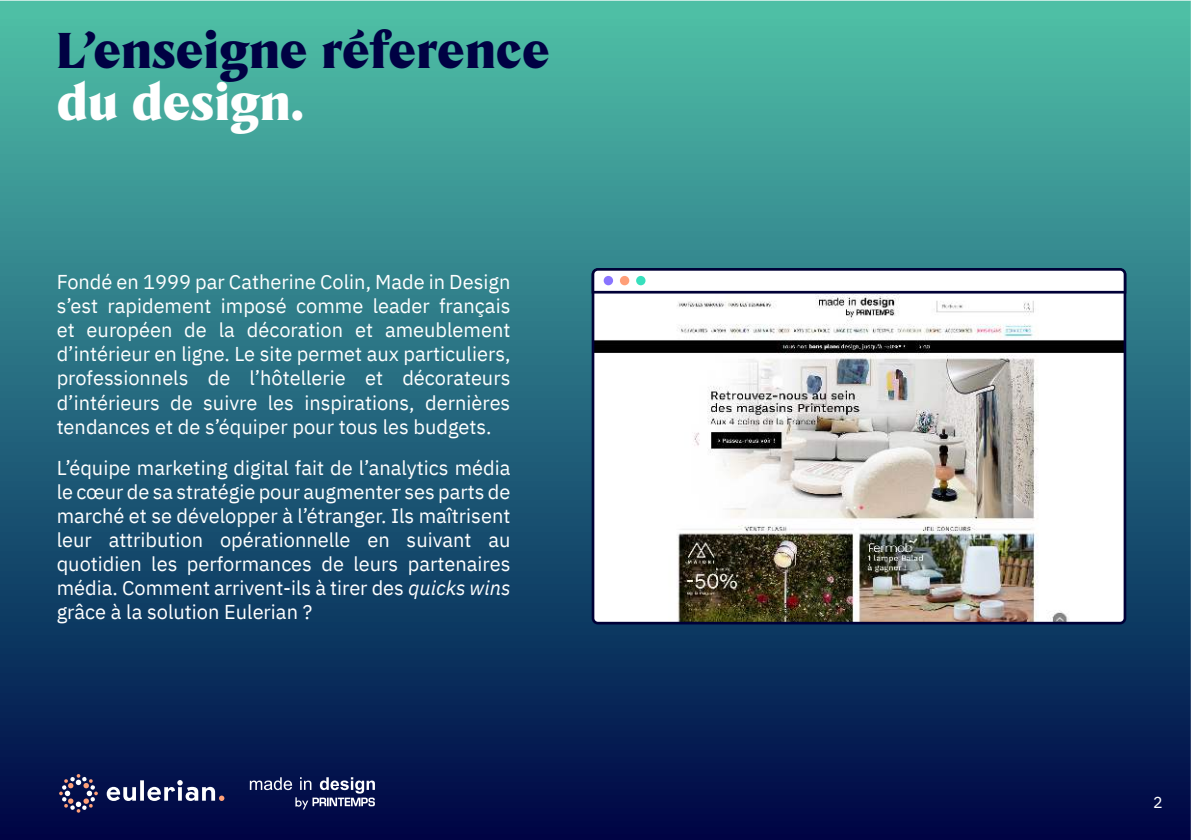
<style>
.page{position:relative;width:1191px;height:840px;background:#fff}
.page>*{position:absolute;margin:0;border:0;box-sizing:border-box;transform-origin:0 0}
.t1{font:900 48px "Tongari Display";color:#000143}
.t2{font:900 48px "Tongari Display";color:#fff}
.t3{font:20px/24px "IBM Plex Sans";color:#fff;text-align:justify}
.t4{font:16px "IBM Plex Sans";color:#fff}
.s1{font-style:italic}
</style>
<div class="page">
<img style="left:0;top:1px;width:1190px;height:838px">
<svg style="left:107px;top:779px;width:117px;height:21px"></svg>
<svg style="left:59px;top:773px;width:39px;height:39px;background:#424068"></svg>
<svg style="left:250px;top:776px;width:125px;height:33px;background:#384270"></svg>
<img style="left:591px;top:293px;width:535px;height:331px">
<svg style="left:591px;top:268px;width:535px;height:25px"></svg>
<div style="left:603px;top:276px;width:10px;height:9px;background:#8974ff;border-radius:50%"></div>
<div style="left:620px;top:276px;width:9px;height:9px;background:#ff9f78;border-radius:50%"></div>
<div style="left:636px;top:276px;width:9px;height:9px;background:#37e0bd;border-radius:50%"></div>
<h1 class="t1" style="left:57px;top:28px;width:494px">L’enseigne réference</h1>
<h1 class="t2" style="left:57px;top:80px;width:249px">du design.</h1>
<p class="t3" style="left:57px;top:271px;width:455px">Fondé en 1999 par Catherine Colin, Made in Design s’est rapidement imposé comme leader français et européen de la décoration et ameublement d’intérieur en ligne. Le site permet aux particuliers, professionnels de l’hôtellerie et décorateurs d’intérieurs de suivre les inspirations, dernières tendances et de s’équiper pour tous les budgets.</p>
<p class="t3" style="left:57px;top:456px;width:455px">L’équipe marketing digital fait de l’analytics média le cœur de sa stratégie pour augmenter ses parts de marché et se développer à l’étranger. Ils maîtrisent leur attribution opérationnelle en suivant au quotidien les performances de leurs partenaires média. Comment arrivent-ils à tirer des <span class="s1">quicks wins </span>grâce à la solution Eulerian ?</p>
<p class="t4" style="left:1153px;top:794px;width:11px">2</p>
</div>
